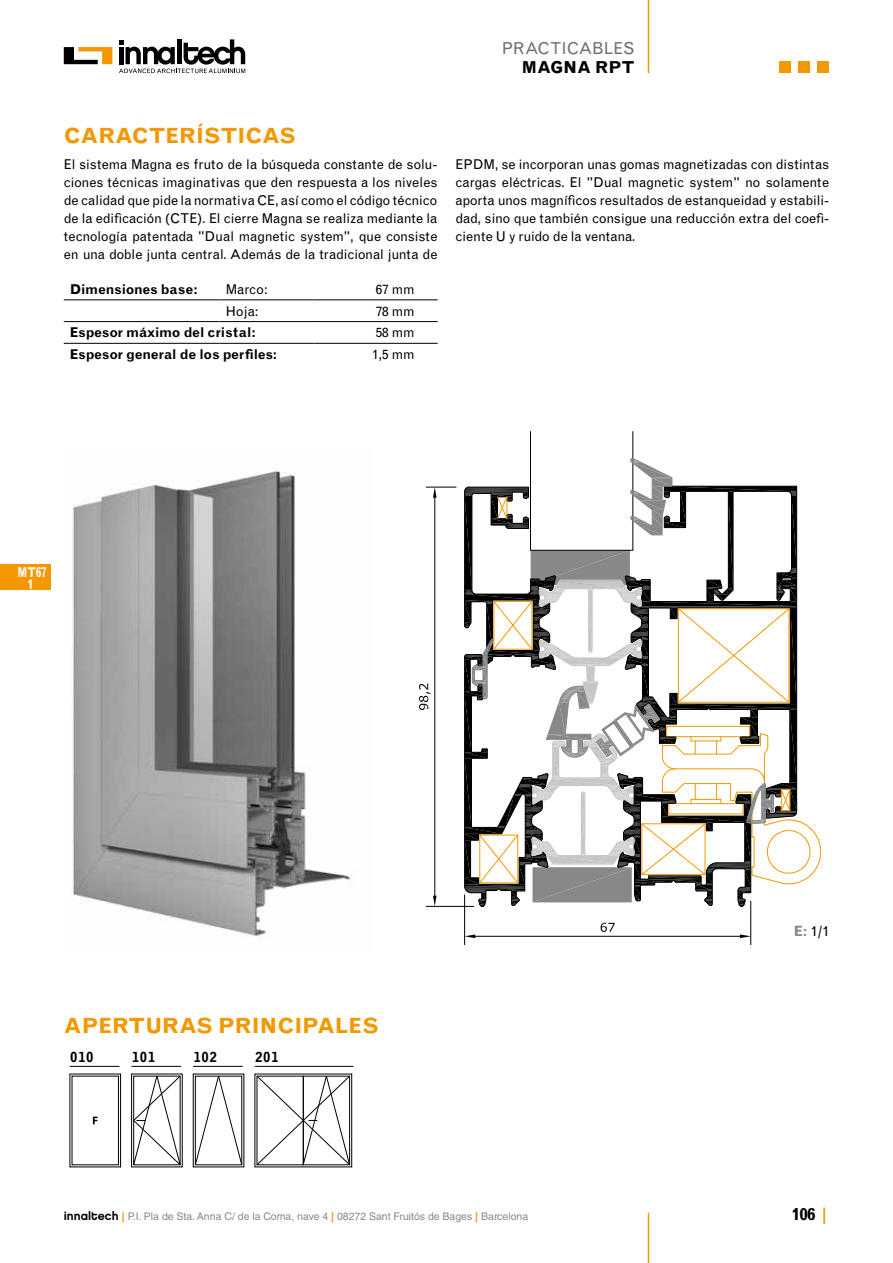
<style>
.page{position:relative;width:893px;height:1263px;background:#fff}
.page>*{position:absolute;margin:0;border:0;box-sizing:border-box;transform-origin:0 0}
.APARTAT{font:700 21px "Grotesque MT Std";color:#f39800}
.t1{font:700 16.5px "Grotesque MT Std";color:#000}
.t2{font:16.5px "Grotesque MT Std";color:#707172}
.TEXT{font:14.25px "Grotesque MT Std";color:#000}
.TEXT-2{font:13.5px/18px "Grotesque MT Std";letter-spacing:-.015em;color:#000;text-align:justify}
.TEXT_BOLD{font:700 13.5px "Grotesque MT Std";color:#000}
._0{font:13.5px "Grotesque MT Std";letter-spacing:-.02em;color:#000}
.ref-NUM{font:900 13.5px "Grotesque MT Std";color:#000}
.t3{font:700 13.5px "Grotesque MT Std";color:#fff;scale:.8 1}
.t4{font:10.5px "Helvetica LT Std";color:#87888a}
.s1{font-family:"Chalet New York Nineteen Eighty";font-size:12px;color:#000}
.s2{font-weight:700;color:#f39800}
.s3{font-weight:700;color:#87888a}
.s4{font-weight:900;color:#f39800}
</style>
<div class="page">
<hr style="left:648px;top:0;width:1px;height:73px;background:#f39800">
<div style="left:779px;top:62px;width:12px;height:11px;background:#f39800"></div>
<div style="left:798px;top:62px;width:12px;height:11px;background:#f39800"></div>
<div style="left:818px;top:62px;width:11px;height:11px;background:#f39800"></div>
<svg style="left:64px;top:47px;width:48px;height:17px"></svg>
<svg style="left:119px;top:39px;width:126px;height:34px"></svg>
<hr style="left:648px;top:1213px;width:1px;height:50px;background:#f39800">
<div style="left:0;top:564px;width:51px;height:25px;background:#f39800"></div>
<img style="left:72px;top:470px;width:279px;height:466px">
<svg style="left:464px;top:458px;width:357px;height:449px"></svg>
<div style="left:771px;top:795px;width:3px;height:17px;border:1px solid #87888a"></div>
<hr style="left:426px;top:487px;width:30px;height:1px;background:#000">
<hr style="left:426px;top:906px;width:48px;height:1px;background:#000">
<hr style="left:435px;top:498px;width:1px;height:398px;background:#000">
<svg style="left:433px;top:487px;width:3px;height:11px"></svg>
<svg style="left:433px;top:896px;width:3px;height:10px"></svg>
<svg style="left:419px;top:683px;width:11px;height:27px"></svg>
<hr style="left:464px;top:895px;width:1px;height:50px;background:#000">
<hr style="left:750px;top:901px;width:1px;height:44px;background:#000">
<hr style="left:475px;top:936px;width:265px;height:1px;background:#000">
<svg style="left:465px;top:934px;width:10px;height:4px"></svg>
<svg style="left:740px;top:934px;width:11px;height:4px"></svg>
<svg style="left:600px;top:923px;width:15px;height:9px"></svg>
<hr style="left:70px;top:1066px;width:49px;height:1px;background:#000">
<hr style="left:131px;top:1066px;width:50px;height:1px;background:#000">
<hr style="left:193px;top:1066px;width:50px;height:1px;background:#000">
<hr style="left:255px;top:1066px;width:98px;height:1px;background:#000">
<div style="left:70px;top:1074px;width:51px;height:93px;border:1px solid #000"></div>
<div style="left:72px;top:1076px;width:47px;height:89px;border:1px solid #000"></div>
<svg style="left:93px;top:1117px;width:5px;height:7px"></svg>
<div style="left:131px;top:1074px;width:51px;height:93px;border:1px solid #000"></div>
<svg style="left:133px;top:1076px;width:47px;height:89px"></svg>
<svg style="left:195px;top:1076px;width:47px;height:89px"></svg>
<svg style="left:257px;top:1076px;width:93px;height:89px"></svg>
<hr style="left:64px;top:300px;width:156px;height:1px;background:#000">
<hr style="left:220px;top:300px;width:94px;height:1px;background:#000">
<hr style="left:314px;top:300px;width:124px;height:1px;background:#000">
<hr style="left:64px;top:321px;width:156px;height:1px;background:#000">
<hr style="left:220px;top:321px;width:94px;height:1px;background:#000">
<hr style="left:314px;top:321px;width:124px;height:1px;background:#000">
<hr style="left:64px;top:343px;width:156px;height:1px;background:#000">
<hr style="left:220px;top:343px;width:94px;height:1px;background:#000">
<hr style="left:314px;top:343px;width:124px;height:1px;background:#000">
<hr style="left:0;top:101px;width:245px;height:2px;background:#cd071e">
<p class="t2" style="left:502px;top:38px;width:135px">PRACTICABLES</p>
<p class="t1" style="left:522px;top:58px;width:114px">MAGNA RPT</p>
<p class="APARTAT" style="left:64px;top:123px;width:234px">CARACTERÍSTICAS</p>
<p class="TEXT-2" style="left:64px;top:156px;width:375px">El sistema Magna es fruto de la búsqueda constante de solu&shy;ciones técnicas imaginativas que den respuesta a los niveles de calidad que pide la normativa CE, así como el código técnico de la edificación (CTE). El cierre Magna se realiza mediante la tecnología patentada "Dual magnetic system", que consiste en una doble junta central. Además de la tradicional junta de</p>
<p class="TEXT-2" style="left:455px;top:156px;width:375px">EPDM, se incorporan unas gomas magnetizadas con distintas cargas eléctricas. El "Dual magnetic system" no solamente aporta unos magníficos resultados de estanqueidad y estabili&shy;dad, sino que también consigue una reducción extra del coefi&shy;ciente U y ruido de la ventana.</p>
<p class="TEXT_BOLD" style="left:70px;top:281px;width:130px">Dimensiones base:</p>
<p class="TEXT-2" style="left:226px;top:280px;width:44px">Marco:</p>
<p class="_0" style="left:376px;top:281px;width:40px">67 mm</p>
<p class="TEXT-2" style="left:226px;top:302px;width:34px">Hoja:</p>
<p class="_0" style="left:376px;top:303px;width:40px">78 mm</p>
<p class="TEXT_BOLD" style="left:70px;top:325px;width:187px">Espesor máximo del cristal:</p>
<p class="_0" style="left:376px;top:325px;width:40px">58 mm</p>
<p class="TEXT_BOLD" style="left:70px;top:346px;width:209px">Espesor general de los perfiles:</p>
<p class="_0" style="left:372px;top:346px;width:44px">1,5 mm</p>
<p class="t3" style="left:17px;top:564px;width:38px">MT67</p>
<p class="t3" style="left:28px;top:576px;width:8px">1</p>
<p class="APARTAT" style="left:64px;top:1013px;width:317px">APERTURAS PRINCIPALES</p>
<p class="ref-NUM" style="left:70px;top:1049px;width:26px">010</p>
<p class="ref-NUM" style="left:131px;top:1049px;width:26px">101</p>
<p class="ref-NUM" style="left:193px;top:1049px;width:26px">102</p>
<p class="ref-NUM" style="left:255px;top:1049px;width:26px">201</p>
<p class="t4" style="left:64px;top:1211px;width:466px"><span class="s1">innaltech</span> <span class="s2">|</span> P.I. Pla de Sta. Anna C/ de la Coma, nave 4 <span class="s2">|</span> 08272 Sant Fruitós de Bages <span class="s2">|</span> Barcelona</p>
<p class="TEXT" style="left:794px;top:922px;width:37px"><span class="s3">E:</span> 1/1</p>
<p class="t1" style="left:792px;top:1205px;width:39px">106 <span class="s4">|</span></p>
</div>
